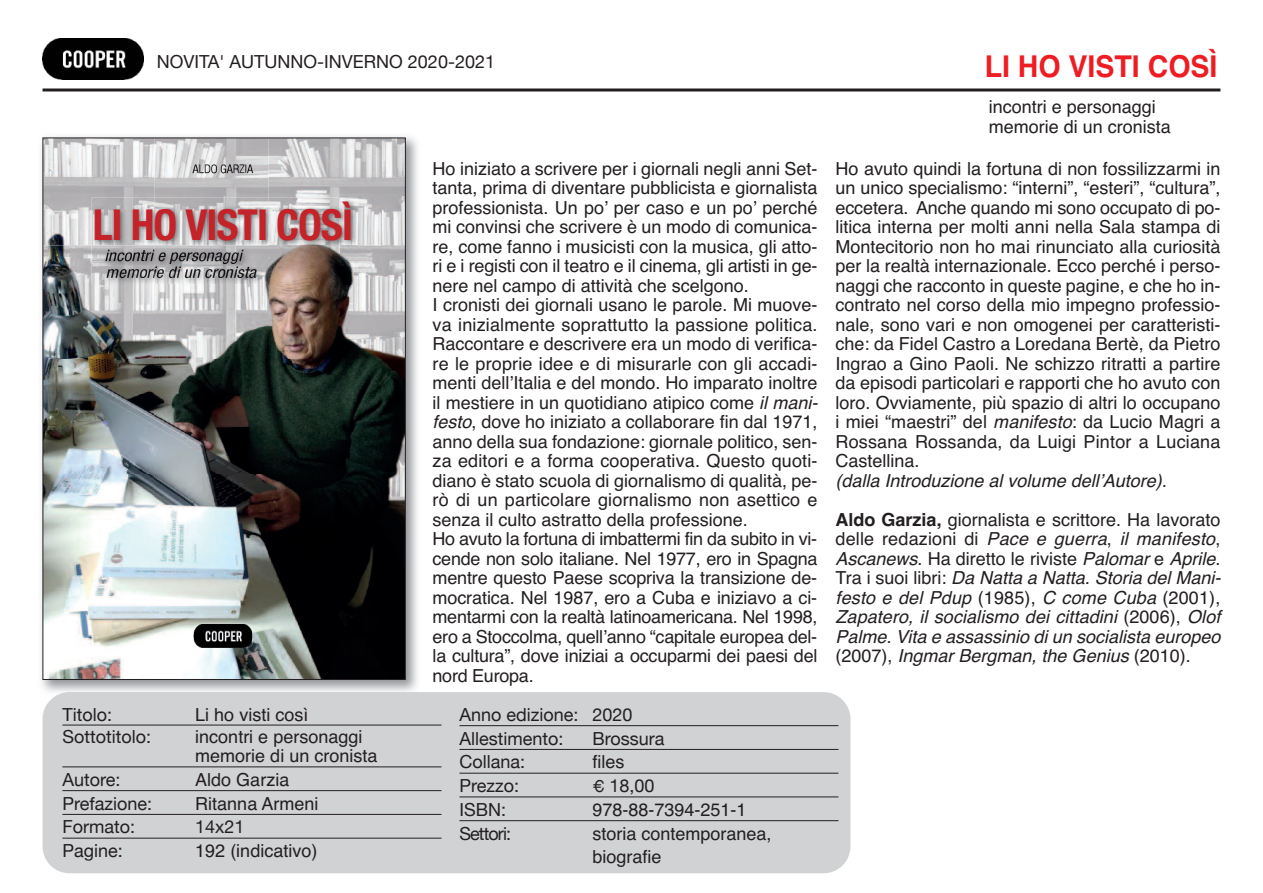
<style>
.page{position:relative;width:1263px;height:893px;background:#fff}
.page>*{position:absolute;margin:0;border:0;box-sizing:border-box;transform-origin:0 0}
.t1{font:700 condensed 42.75px "Helvetica Neue";letter-spacing:-.025em;color:#c32329}
.t2{font:700 30px "Helvetica";color:#ee1d23;scale:.95 1}
.t3{font:18px/19.5px "Helvetica";color:#231f20}
.t4{font:italic 18px/19.5px "Helvetica";color:#231f20}
.t5{font:18px/23.7px "Helvetica Neue";color:#231f20}
.t6{font:18px "Helvetica Neue";letter-spacing:-.05em;color:#231f20}
.s1{font-family:"Helvetica Neue"}
.s2{font-style:italic}
.s3{font-weight:700;font-style:normal}
.s4{font-style:normal}
.s5{font-family:"Helvetica";font-size:16.5px}
</style>
<div class="page">
<img style="left:41px;top:136px;width:376px;height:562px">
<svg style="left:407px;top:683px;width:7px;height:7px"></svg>
<img style="left:154px;top:198px;width:115px;height:87px">
<img style="left:45px;top:140px;width:109px;height:538px">
<img style="left:95px;top:201px;width:174px;height:39px">
<img style="left:154px;top:140px;width:115px;height:58px">
<img style="left:192px;top:164px;width:61px;height:9px">
<img style="left:269px;top:140px;width:135px;height:538px">
<img style="left:107px;top:266px;width:150px;height:12px">
<img style="left:107px;top:276px;width:149px;height:2px">
<img style="left:105px;top:250px;width:139px;height:14px">
<img style="left:105px;top:259px;width:47px;height:2px">
<img style="left:159px;top:259px;width:82px;height:5px">
<img style="left:154px;top:285px;width:115px;height:393px">
<img style="left:193px;top:624px;width:59px;height:24px">
<div style="left:43px;top:692px;width:807px;height:181px;background:#d1d2d4;border-radius:27px"></div>
<img style="left:42px;top:39px;width:101px;height:41px">
<hr style="left:62px;top:725px;width:379px;height:1px;background:#231f20">
<hr style="left:62px;top:766px;width:379px;height:1px;background:#231f20">
<hr style="left:62px;top:790px;width:379px;height:1px;background:#231f20">
<hr style="left:62px;top:814px;width:379px;height:1px;background:#231f20">
<hr style="left:62px;top:838px;width:379px;height:1px;background:#231f20">
<hr style="left:459px;top:725px;width:379px;height:1px;background:#231f20">
<hr style="left:459px;top:749px;width:379px;height:1px;background:#231f20">
<hr style="left:459px;top:773px;width:379px;height:1px;background:#231f20">
<hr style="left:459px;top:796px;width:379px;height:1px;background:#231f20">
<hr style="left:459px;top:820px;width:379px;height:1px;background:#231f20">
<hr style="left:43px;top:88px;width:1177px;height:3px;background:#231f20">
<p class="t5" style="left:157px;top:50px;width:340px">NOVITA' AUTUNNO-INVERNO 2020-2021</p>
<h2 class="t2" style="left:985px;top:49px;width:247px">LI HO VISTI COSÌ</h2>
<p class="t3" style="left:989px;top:97px;width:184px">incontri e personaggi memorie di un cronista</p>
<h1 class="t1" style="left:93px;top:209px;width:262px">LI HO VISTI COSÌ</h1>
<p class="t5" style="left:62px;top:702px;width:51px">Titolo:</p>
<p class="t3" style="left:195px;top:705px;width:115px">Li ho visti così</p>
<p class="t5" style="left:62px;top:724px;width:90px">Sottotitolo:</p>
<p class="t3" style="left:195px;top:727px;width:184px">incontri e personaggi memorie di un cronista</p>
<p class="t5" style="left:62px;top:767px;width:60px">Autore:</p>
<p class="t3" style="left:195px;top:770px;width:95px">Aldo Garzi<span class="s1">a</span></p>
<p class="t5" style="left:62px;top:791px;width:91px">Prefazione:</p>
<p class="t3" style="left:195px;top:794px;width:125px">Ritanna Armeni</p>
<p class="t5" style="left:62px;top:815px;width:74px">Formato:</p>
<p class="t5" style="left:195px;top:815px;width:51px">14x21</p>
<p class="t5" style="left:62px;top:839px;width:62px">Pagine:</p>
<p class="t3" style="left:195px;top:841px;width:124px">192 (indicativo)</p>
<p class="t3" style="left:433px;top:159px;width:386px">Ho iniziato a scrivere per i giornali negli anni Set&shy;tanta, prima di diventare pubblicista e giornalista professionista. Un po’ per caso e un po’ perché mi convinsi che scrivere è un modo di comunica&shy;re, come fanno i musicisti con la musica, gli atto&shy;ri e i registi con il teatro e il cinema, gli artisti in ge&shy;nere nel campo di attività che scelgono.<br>I cronisti dei giornali usano le parole. Mi muove&shy;va inizialmente soprattutto la passione politica.<br>Raccontare e descrivere era un modo di verifica&shy;re le proprie idee e di misurarle con gli accadi&shy;menti dell’Italia e del mondo. Ho imparato inoltre il mestiere in un quotidiano atipico come <span class="s2">il mani&shy;festo</span>, dove ho iniziato a collaborare fin dal 1971, anno della sua fondazione: giornale politico, sen&shy;za editori e a forma cooperativa. Questo quoti&shy;diano è stato scuola di giornalismo di qualità, pe&shy;rò di un particolare giornalismo non asettico e senza il culto astratto della professione.<br>Ho avuto la fortuna di imbattermi fin da subito in vi&shy;cende non solo italiane. Nel 1977, ero in Spagna mentre questo Paese scopriva la transizione de&shy;mocratica. Nel 1987, ero a Cuba e iniziavo a ci&shy;mentarmi con la realtà latinoamericana. Nel 1998, ero a Stoccolma, quell’anno “capitale europea del&shy;la cultura”, dove iniziai a occuparmi dei paesi del nord Europa.</p>
<p class="t3" style="left:835px;top:159px;width:386px;text-align:justify">Ho avuto quindi la fortuna di non fossilizzarmi in un unico specialismo: “interni”, “esteri”, “cultura”, eccetera. Anche quando mi sono occupato di po&shy;litica interna per molti anni nella Sala stampa di Montecitorio non ho mai rinunciato alla curiosità per la realtà internazionale. Ecco perché i perso&shy;naggi che racconto in queste pagine, e che ho in&shy;contrato nel corso della mio impegno professio&shy;nale, sono vari e non omogenei per caratteristi&shy;che: da Fidel Castro a Loredana Bertè, da Pietro Ingrao a Gino Paoli. Ne schizzo ritratti a partire da episodi particolari e rapporti che ho avuto con loro. Ovviamente, più spazio di altri lo occupano i miei “maestri” del <span class="s2">manifesto</span>: da Lucio Magri a Rossana Rossanda, da Luigi Pintor a Luciana Castellina.</p>
<p class="t4" style="left:835px;top:461px;width:386px;line-height:39px">(dalla Introduzione al volume dell’Autore).<br><span class="s3">Aldo Garzia,</span> <span class="s4">giornalista e scrittore. Ha lavorato</span></p>
<p class="t4" style="left:835px;top:529px;width:386px;text-align:justify"><span class="s4">delle redazioni di</span> Pace e guerra<span class="s4">,</span> il manifesto<span class="s4">, </span>Ascanews<span class="s4">. Ha diretto le riviste</span> Palomar <span class="s4">e</span> Aprile<span class="s4">.<br>Tra i suoi libri:</span> Da Natta a Natta. Storia del Mani&shy;festo e del Pdup <span class="s4">(1985),</span> C come Cuba <span class="s4">(2001), </span>Zapatero, il socialismo dei cittadini <span class="s4">(2006),</span> Olof Palme. Vita e assassinio di un socialista europeo <span class="s4">(2007),</span> Ingmar Bergman, the Genius <span class="s4">(2010).</span></p>
<p class="t5" style="left:459px;top:702px;width:174px">Anno edizione: 2020<br>Allestimento:</p>
<p class="t5" style="left:592px;top:726px;width:73px">Brossura</p>
<p class="t5" style="left:459px;top:750px;width:67px">Collana:</p>
<p class="t3" style="left:592px;top:752px;width:34px">files</p>
<p class="t5" style="left:459px;top:774px;width:61px">Prezzo:</p>
<p class="t5" style="left:592px;top:774px;width:64px"><span class="s5">€</span> 18,00</p>
<p class="t5" style="left:459px;top:797px;width:48px">ISBN:</p>
<p class="t3" style="left:592px;top:800px;width:156px">978-88-7394-251-1</p>
<p class="t6" style="left:459px;top:822px;width:53px">Settori:</p>
<p class="t3" style="left:592px;top:821px;width:181px;line-height:23.7px">storia contemporanea, biografie</p>
</div>
